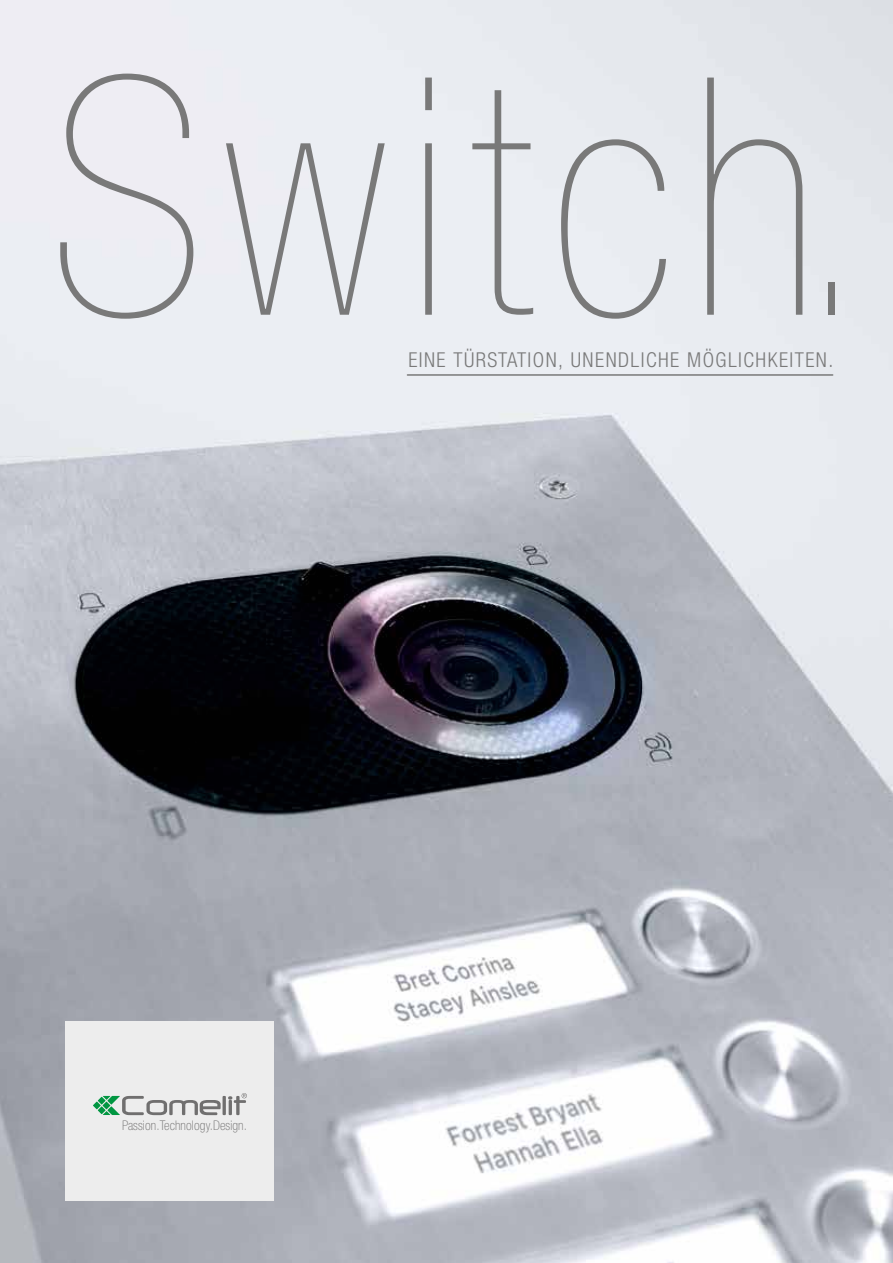
<style>
.page{position:relative;width:893px;height:1263px;background:#fff}
.page>*{position:absolute;margin:0;border:0;box-sizing:border-box;transform-origin:0 0}
.t1{font:200 condensed 332.1px "Helvetica Neue LTW1 G";letter-spacing:.055em;color:#797979}
.t2{font:300 condensed 20.55px "Helvetica Neue LTW1 G";letter-spacing:.07em;color:#797979}
.t3{font:100 condensed 13.35px "Helvetica Neue LTW1 G";letter-spacing:.01em;color:#706f6f}
</style>
<div class="page">
<img style="left:0;top:0;width:893px;height:1263px">
<div style="left:66px;top:1022px;width:208px;height:179px;background:#ededed"></div>
<svg style="left:93px;top:1101px;width:8px;height:8px"></svg>
<div style="left:102px;top:1101px;width:9px;height:8px;background:#afd6c0;border-radius:4px"></div>
<svg style="left:98px;top:1106px;width:8px;height:8px"></svg>
<svg style="left:98px;top:1096px;width:8px;height:9px"></svg>
<svg style="left:103px;top:1093px;width:144px;height:22px"></svg>
<hr style="left:407px;top:374px;width:426px;height:2px;background:#797979">
<h1 class="t1" style="left:50px;top:6px;width:823px">Switch.</h1>
<p class="t2" style="left:408px;top:347px;width:426px">EINE TÜRSTATION, UNENDLICHE MÖGLICHKEITEN.</p>
<p class="t3" style="left:122px;top:1117px;width:126px">Passion.Technology.Design.</p>
</div>
